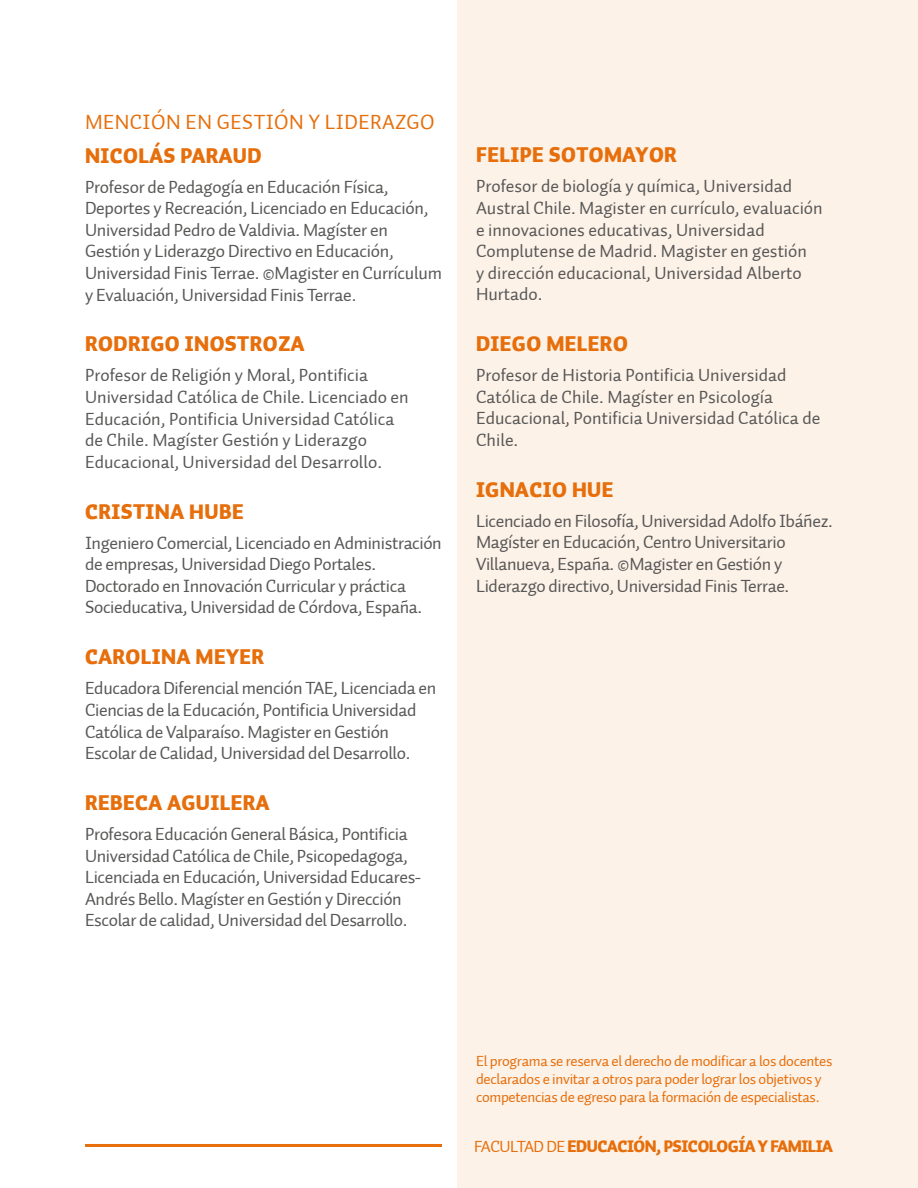
<style>
.page{position:relative;width:918px;height:1188px;background:#fff}
.page>*{position:absolute;margin:0;border:0;box-sizing:border-box;transform-origin:0 0}
.t1{font:900 21px "Auto 1";letter-spacing:.02em;color:#e66e0b}
.t2{font:21px "Auto 1";letter-spacing:.02em;color:#e66e0b}
.t3{font:18px/21.6px "Auto 1";letter-spacing:-.015em;color:#575756}
.t4{font:900 16.5px "Auto 1";letter-spacing:-.03em;color:#e66e0b}
.t5{font:15px/18px "Auto 1";letter-spacing:-.02em;color:#e66e0b}
.s1{font-weight:400}
</style>
<div class="page">
<hr style="left:85px;top:1144px;width:357px;height:3px;background:#e66e0b">
<div style="left:458px;top:0;width:460px;height:1188px;background:#fdf2e8"></div>
<p class="t2" style="left:85px;top:109px;width:351px">MENCIÓN EN GESTIÓN Y LIDERAZGO</p>
<p class="t1" style="left:85px;top:141px;width:178px">NICOLÁS PARAUD</p>
<p class="t3" style="left:85px;top:176px;width:358px">Profesor de Pedagogía en Educación Física, Deportes y Recreación, Licenciado en Educación, Universidad Pedro de Valdivia. Magíster en Gestión y Liderazgo Directivo en Educación, Universidad Finis Terrae. ©Magister en Currículum y Evaluación, Universidad Finis Terrae.</p>
<p class="t1" style="left:85px;top:330px;width:221px">RODRIGO INOSTROZA</p>
<p class="t3" style="left:85px;top:365px;width:325px">Profesor de Religión y Moral, Pontificia Universidad Católica de Chile. Licenciado en Educación, Pontificia Universidad Católica de Chile. Magíster Gestión y Liderazgo Educacional, Universidad del Desarrollo.</p>
<p class="t1" style="left:85px;top:497px;width:160px">CRISTINA HUBE</p>
<p class="t3" style="left:85px;top:532px;width:358px">Ingeniero Comercial, Licenciado en Administración de empresas, Universidad Diego Portales.<br>Doctorado en Innovación Curricular y práctica Socieducativa, Universidad de Córdova, España.</p>
<p class="t1" style="left:85px;top:643px;width:181px">CAROLINA MEYER</p>
<p class="t3" style="left:85px;top:678px;width:353px">Educadora Diferencial mención TAE, Licenciada en Ciencias de la Educación, Pontificia Universidad Católica de Valparaíso. Magister en Gestión Escolar de Calidad, Universidad del Desarrollo.</p>
<p class="t1" style="left:85px;top:789px;width:186px">REBECA AGUILERA</p>
<p class="t3" style="left:85px;top:823px;width:338px">Profesora Educación General Básica, Pontificia Universidad Católica de Chile, Psicopedagoga, Licenciada en Educación, Universidad Educares-Andrés Bello. Magíster en Gestión y Dirección Escolar de calidad, Universidad del Desarrollo.</p>
<p class="t1" style="left:476px;top:141px;width:202px">FELIPE SOTOMAYOR</p>
<p class="t3" style="left:476px;top:176px;width:348px">Profesor de biología y química, Universidad Austral Chile. Magister en currículo, evaluación e innovaciones educativas, Universidad Complutense de Madrid. Magister en gestión<br>y dirección educacional, Universidad Alberto Hurtado.</p>
<p class="t1" style="left:476px;top:330px;width:153px">DIEGO MELERO</p>
<p class="t3" style="left:476px;top:365px;width:346px">Profesor de Historia Pontificia Universidad Católica de Chile. Magíster en Psicología Educacional, Pontificia Universidad Católica de Chile.</p>
<p class="t1" style="left:476px;top:476px;width:139px">IGNACIO HUE</p>
<p class="t3" style="left:476px;top:510px;width:358px">Licenciado en Filosofía, Universidad Adolfo Ibáñez.<br>Magíster en Educación, Centro Universitario Villanueva, España. ©Magister en Gestión y Liderazgo directivo, Universidad Finis Terrae.</p>
<p class="t5" style="left:476px;top:1052px;width:358px">El programa se reserva el derecho de modificar a los docentes declarados e invitar a otros para poder lograr los objetivos y competencias de egreso para la formación de especialistas.</p>
<p class="t4" style="left:474px;top:1135px;width:360px"><span class="s1">FACULTAD DE</span> EDUCACIÓN, PSICOLOGÍA Y FAMILIA</p>
</div>
